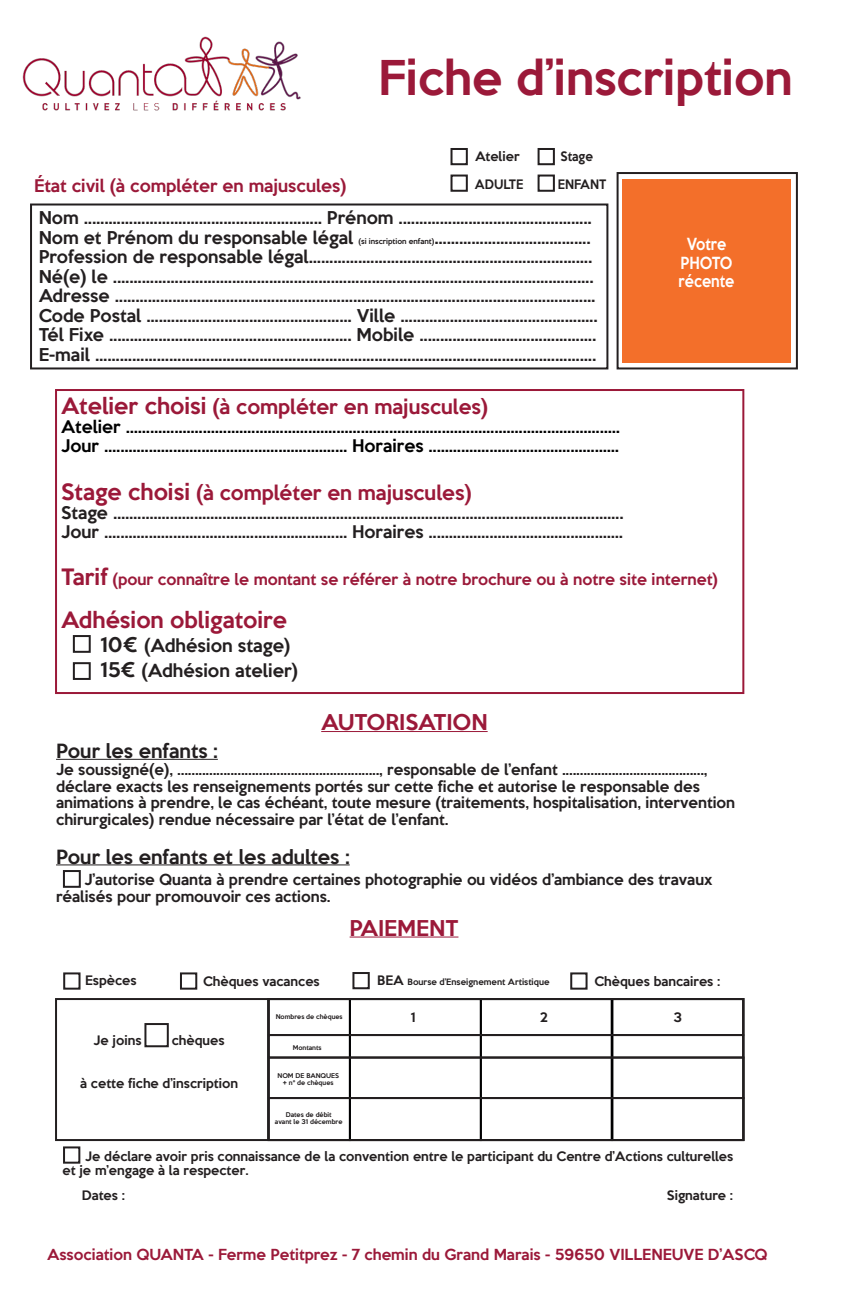
<style>
.page{position:relative;width:851px;height:1304px;background:#fff}
.page>*{position:absolute;margin:0;border:0;box-sizing:border-box;transform-origin:0 0}
.t1{font:500 44px "Keep Calm";color:#9b1939}
.t2{font:500 20.8px "Keep Calm";color:#9b1939}
.t3{font:500 20px "Keep Calm";color:#9b1939}
.t4{font:500 18.6px "Keep Calm";color:#9b1939}
.t5{font:500 18px "Keep Calm";color:#231f20}
.t6{font:500 16.6px/24.8px "Keep Calm";color:#231f20}
.t7{font:500 16.2px/19.4px "Keep Calm";color:#231f20}
.t8{font:500 16px/19.2px "Keep Calm";color:#231f20}
.t9{font:500 16px/19.2px "Keep Calm";color:#000001}
.t10{font:500 16px "Keep Calm";color:#9b1939}
.t11{font:500 15.4px/18.4px "Keep Calm";color:#fff;text-align:center;scale:.87 1}
.t12{font:500 14.6px "Keep Calm";color:#9b1939}
.t13{font:500 14px/16.8px "Keep Calm";color:#231f20}
.t14{font:500 14px "Keep Calm";color:#9b1939}
.t15{font:500 12px/14.4px "Keep Calm";color:#231f20}
.t16{font:500 12px "Keep Calm";color:#231f20;scale:.93 1}
.t17{font:500 8px "Keep Calm";color:#231f20}
.t18{font:500 7px "Keep Calm";color:#231f20}
.t19{font:500 6px/7.2px "Keep Calm";color:#231f20;text-align:center}
.s1{font-size:20.8px}
.s2{font-size:18.6px}
.s3{font-size:12px}
</style>
<div class="page">
<img style="left:22px;top:36px;width:279px;height:75px">
<div style="left:30px;top:204px;width:578px;height:165px;border:2px solid #231f20"></div>
<div style="left:450px;top:175px;width:18px;height:17px;border:2px solid #231f20"></div>
<div style="left:537px;top:175px;width:17px;height:17px;border:2px solid #231f20"></div>
<div style="left:450px;top:148px;width:18px;height:17px;border:2px solid #231f20"></div>
<div style="left:73px;top:635px;width:18px;height:18px;border:2px solid #231f20"></div>
<div style="left:537px;top:148px;width:17px;height:17px;border:2px solid #231f20"></div>
<div style="left:73px;top:662px;width:18px;height:18px;border:2px solid #231f20"></div>
<div style="left:63px;top:870px;width:18px;height:18px;border:2px solid #231f20"></div>
<hr style="left:349px;top:937px;width:109px;height:1px;background:#9b1939">
<div style="left:611px;top:998px;width:133px;height:143px;background:#fff;border:2px solid #000001"></div>
<div style="left:479px;top:998px;width:133px;height:143px;background:#fff;border:2px solid #000001"></div>
<div style="left:349px;top:998px;width:132px;height:143px;background:#fff;border:2px solid #000001"></div>
<div style="left:267px;top:998px;width:84px;height:143px;background:#fff;border:2px solid #000001"></div>
<div style="left:63px;top:1146px;width:17px;height:18px;border:2px solid #231f20"></div>
<hr style="left:321px;top:731px;width:166px;height:1px;background:#9b1939">
<div style="left:622px;top:179px;width:168px;height:183px;background:#f36f2a"></div>
<div style="left:616px;top:172px;width:181px;height:197px;border:2px solid #231f20"></div>
<div style="left:55px;top:389px;width:689px;height:305px;border:2px solid #9b1939"></div>
<hr style="left:56px;top:759px;width:162px;height:1px;background:#231f20">
<hr style="left:56px;top:864px;width:293px;height:1px;background:#231f20">
<div style="left:268px;top:1097px;width:476px;height:44px;border:2px solid #231f20"></div>
<div style="left:268px;top:1056px;width:476px;height:43px;border:2px solid #231f20"></div>
<div style="left:268px;top:1034px;width:476px;height:24px;border:2px solid #231f20"></div>
<div style="left:268px;top:998px;width:476px;height:38px;border:2px solid #231f20"></div>
<div style="left:63px;top:972px;width:17px;height:18px;border:2px solid #231f20"></div>
<div style="left:180px;top:972px;width:17px;height:18px;border:2px solid #231f20"></div>
<div style="left:352px;top:972px;width:18px;height:17px;border:2px solid #231f20"></div>
<div style="left:570px;top:972px;width:17px;height:18px;border:2px solid #231f20"></div>
<div style="left:144px;top:1023px;width:25px;height:24px;border:2px solid #231f20"></div>
<h1 class="t1" style="left:378px;top:40px;width:415px">Fiche d’inscription</h1>
<p class="t10" style="left:34px;top:172px;width:314px">État civil (à compléter en majuscules)</p>
<p class="t15" style="left:475px;top:148px;width:46px">Atelier</p>
<p class="t16" style="left:560px;top:145px;width:36px">Stage</p>
<p class="t16" style="left:475px;top:174px;width:54px">ADULTE</p>
<p class="t16" style="left:558px;top:174px;width:53px">ENFANT</p>
<p class="t7" style="left:39px;top:207px;width:554px">Nom .......................................................... Prénom ...............................................<br>Nom et Prénom du responsable légal</p>
<p class="t18" style="left:358px;top:235px;width:77px">(si inscription enfant)</p>
<p class="t7" style="left:39px;top:226px;width:560px;text-indent:395px">......................................<br>Profession de responsable légal.....................................................................<br>Né(e) le .....................................................................................................................<br>Adresse .....................................................................................................................<br>Code Postal .................................................. Ville ................................................<br>Tél Fixe ........................................................... Mobile ...........................................<br>E-mail ..........................................................................................................................</p>
<p class="t11" style="left:678px;top:234px;width:66px">Votre<br>PHOTO récente</p>
<p class="t4" style="left:61px;top:390px;width:428px"><span class="s1">Atelier choisi</span> (à compléter en majuscules)</p>
<p class="t9" style="left:61px;top:416px;width:560px">Atelier ..........................................................................................................................<br>Jour ............................................................ Horaires ...............................................</p>
<p class="t4" style="left:61px;top:476px;width:412px"><span class="s1">Stage choisi</span> (à compléter en majuscules)</p>
<p class="t8" style="left:61px;top:502px;width:563px">Stage ..............................................................................................................................<br>Jour ............................................................ Horaires ................................................</p>
<p class="t12" style="left:61px;top:567px;width:658px"><span class="s1">Tarif</span> (pour connaître le montant se référer à notre brochure ou à notre site internet)</p>
<p class="t2" style="left:61px;top:601px;width:227px">Adhésion obligatoire</p>
<p class="t6" style="left:100px;top:632px;width:199px"><span class="s2">10€</span> (Adhésion stage)<br><span class="s2">15€</span> (Adhésion atelier)</p>
<p class="t3" style="left:321px;top:705px;width:168px">AUTORISATION</p>
<p class="t5" style="left:56px;top:735px;width:163px">Pour les enfants :</p>
<p class="t13" style="left:56px;top:760px;width:680px">Je soussigné(e), ........................................................., responsable de l’enfant ........................................, déclare exacts les renseignements portés sur cette fiche et autorise le responsable des animations à prendre, le cas échéant, toute mesure (traitements, hospitalisation, intervention chirurgicales) rendue nécessaire par l’état de l’enfant.</p>
<p class="t5" style="left:56px;top:841px;width:295px">Pour les enfants et les adultes :</p>
<p class="t13" style="left:56px;top:870px;width:658px;text-indent:28px">J’autorise Quanta à prendre certaines photographie ou vidéos d’ambiance des travaux réalisés pour promouvoir ces actions.</p>
<p class="t3" style="left:349px;top:910px;width:110px">PAIEMENT</p>
<p class="t15" style="left:85px;top:972px;width:53px">Espèces</p>
<p class="t15" style="left:203px;top:973px;width:118px">Chèques vacances</p>
<p class="t17" style="left:377px;top:975px;width:174px"><span class="s3">BEA</span> Bourse d’Enseignement Artistique</p>
<p class="t15" style="left:594px;top:973px;width:127px">Chèques bancaires :</p>
<p class="t15" style="left:94px;top:1032px;width:49px">Je joins</p>
<p class="t15" style="left:172px;top:1032px;width:54px">chèques</p>
<p class="t15" style="left:80px;top:1075px;width:159px">à cette fiche d’inscription</p>
<p class="t19" style="left:276px;top:1013px;width:68px">Nombres de chèques</p>
<p class="t19" style="left:293px;top:1043px;width:30px">Montants</p>
<p class="t19" style="left:277px;top:1071px;width:63px">NOM DE BANQUES + n° de chèques</p>
<p class="t19" style="left:275px;top:1111px;width:69px">Dates de débit<br>avant le 31 décembre</p>
<p class="t15" style="left:410px;top:1009px;width:7px">1</p>
<p class="t15" style="left:539px;top:1009px;width:10px">2</p>
<p class="t15" style="left:673px;top:1009px;width:10px">3</p>
<p class="t15" style="left:63px;top:1148px;width:672px;text-indent:23px">Je déclare avoir pris connaissance de la convention entre le participant du Centre d’Actions culturelles et je m’engage à la respecter.</p>
<p class="t15" style="left:82px;top:1187px;width:45px">Dates :</p>
<p class="t15" style="left:667px;top:1187px;width:68px">Signature :</p>
<p class="t14" style="left:47px;top:1242px;width:722px">Association QUANTA - Ferme Petitprez - 7 chemin du Grand Marais - 59650 VILLENEUVE D’ASCQ</p>
</div>
